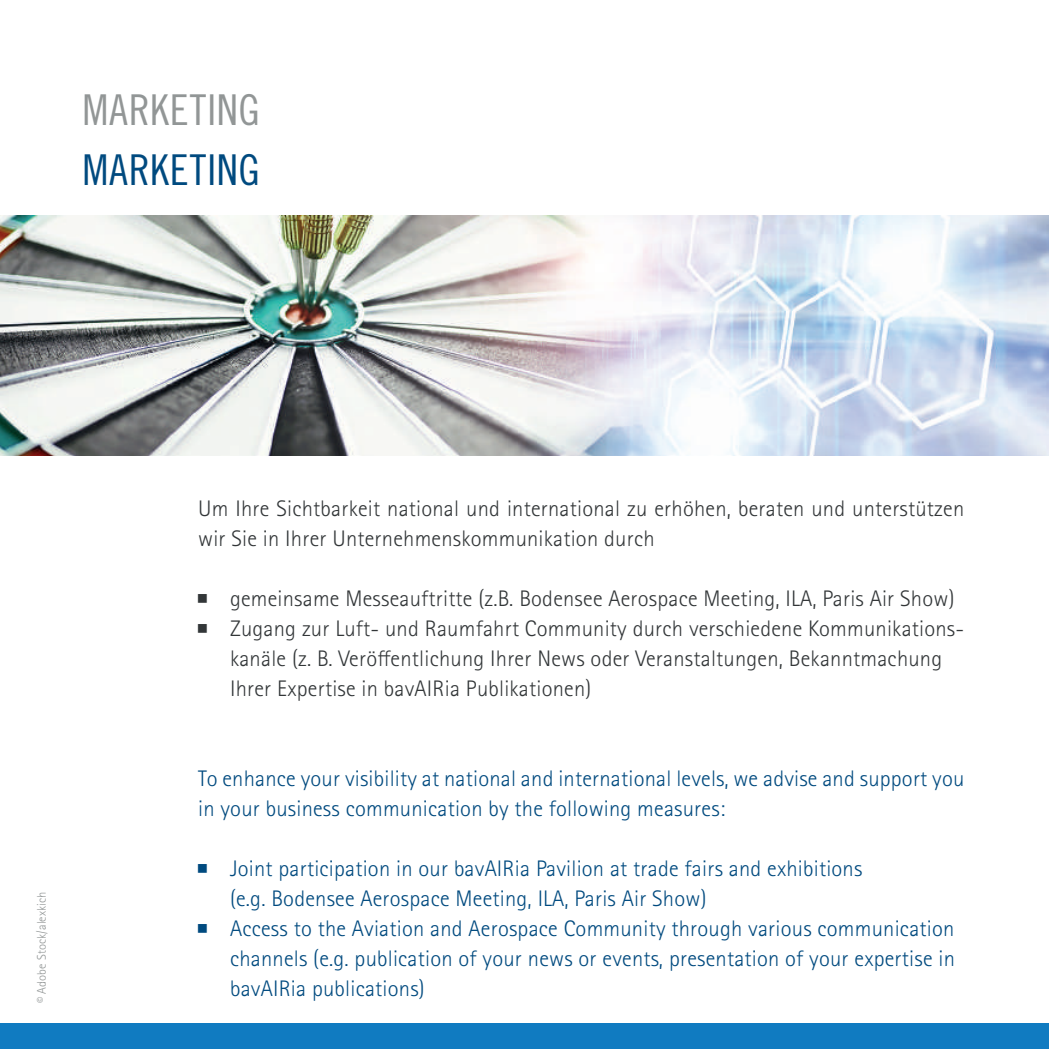
<style>
.page{position:relative;width:1049px;height:1049px;background:#fff}
.page>*{position:absolute;margin:0;border:0;box-sizing:border-box;transform-origin:0 0}
.t1{font:42.5px "Trade Gothic LT Std Cn 18";letter-spacing:.015em;color:#929696}
.t2{font:42.5px "Trade Gothic LT Std Cn 18";letter-spacing:.015em;color:#004a7f}
.t3{font:300 22.5px/30px "Rotis Sans Serif Std";letter-spacing:.01em;color:#004a7f}
.t4{font:300 22.5px/30px "Rotis Sans Serif Std";letter-spacing:.01em;color:#323638}
.t5{font:300 12.5px "Rotis Sans Serif Std";letter-spacing:.01em;color:#929696}
</style>
<div class="page">
<div style="left:0;top:1024px;width:1049px;height:25px;background:#107bc1"></div>
<img style="left:0;top:215px;width:1049px;height:240px">
<h1 class="t1" style="left:82px;top:85px;width:179px">MARKETING</h1>
<h1 class="t2" style="left:82px;top:145px;width:179px">MARKETING</h1>
<p class="t5" style="left:34px;top:1003px;width:113px;rotate:-90deg">© Adobe Stock/alexkich</p>
<p class="t4" style="left:198px;top:493px;width:768px">Um Ihre Sichtbarkeit national und international zu erhöhen, beraten und unterstützen wir Sie in Ihrer Unternehmenskommunikation durch</p>
<p class="t4" style="left:230px;top:583px;width:736px">gemeinsame Messeauftritte (z.B. Bodensee Aerospace Meeting, ILA, Paris Air Show)<br>Zugang zur Luft- und Raumfahrt Community durch verschiedene Kommunikations&shy;kanäle (z. B. Veröffentlichung Ihrer News oder Veranstaltungen, Bekanntmachung Ihrer Expertise in bavAIRia Publikationen)</p>
<p class="t3" style="left:198px;top:763px;width:768px">To enhance your visibility at national and international levels, we advise and support you in your business communication by the following measures:</p>
<p class="t3" style="left:230px;top:853px;width:726px">Joint participation in our bavAIRia Pavilion at trade fairs and exhibitions<br>(e.g. Bodensee Aerospace Meeting, ILA, Paris Air Show)<br>Access to the Aviation and Aerospace Community through various communication channels (e.g. publication of your news or events, presentation of your expertise in bavAIRia publications)</p>
</div>
